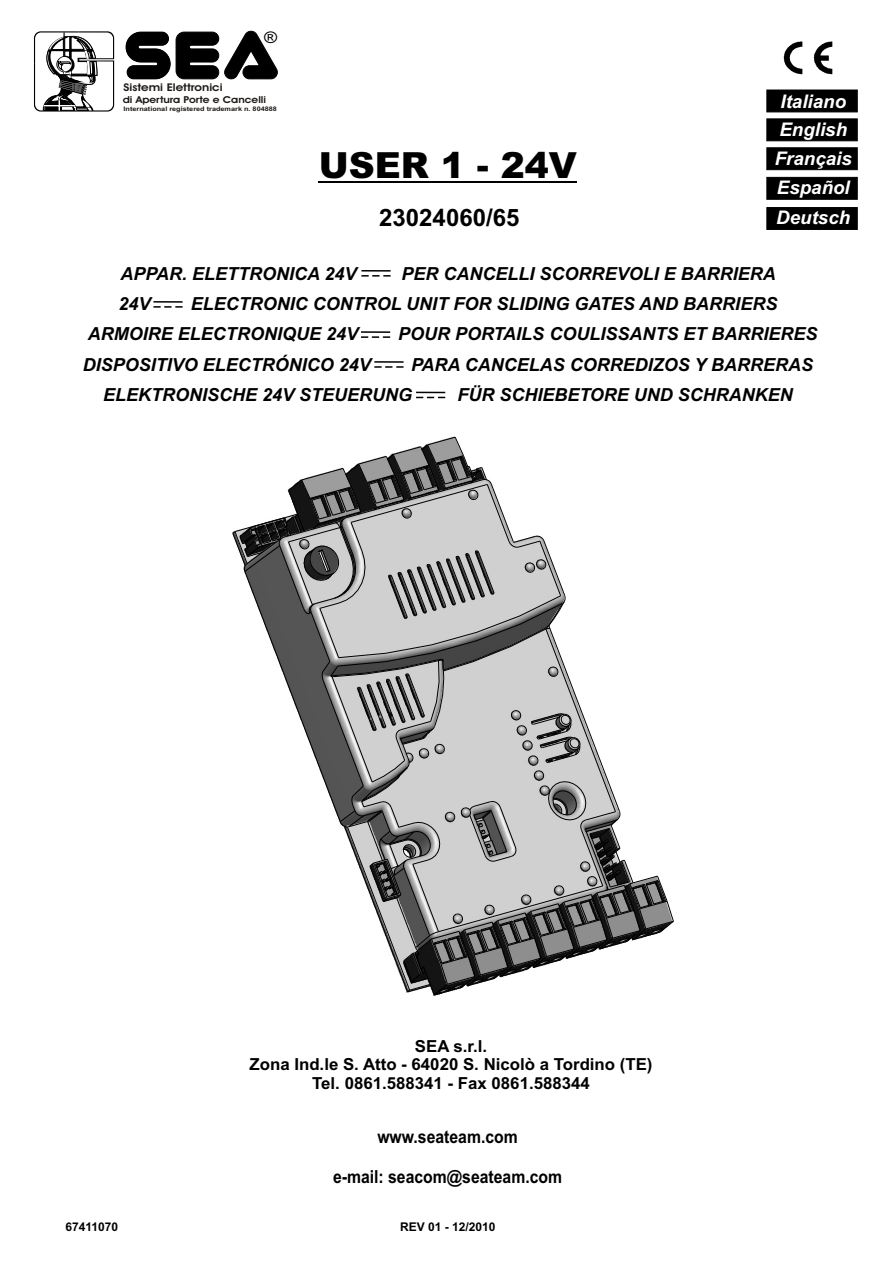
<style>
.page{position:relative;width:894px;height:1263px;background:#fff}
.page>*{position:absolute;margin:0;border:0;box-sizing:border-box;transform-origin:0 0}
.t1{font:900 36px "Arial";color:#000}
.t2{font:700 24px "Arial";color:#000}
.t3{font:italic 700 18.75px/30.2px "Arial";color:#fff}
.t4{font:italic 700 18px/30.2px "Arial";color:#000}
.t5{font:700 18px "Arial";color:#000;scale:.88 1}
.t6{font:700 16.65px/18.5px "Arial";color:#000;text-align:center}
.t7{font:16.05px "Arial";color:#000;scale:1.11 1}
.t8{font:700 12px "Arial";color:#000}
.t9{font:700 10.65px "Avant Garde Bk BT";color:#1f1a17;scale:1.16 1}
.t10{font:700 9.6px "Avant Garde Bk BT";color:#1f1a17;scale:1.16 1}
.t11{font:700 6.3px "Arial";color:#1f1a17;scale:1.16 1}
</style>
<div class="page">
<hr style="left:319px;top:181px;width:258px;height:2px;background:#000">
<img style="left:784px;top:41px;width:49px;height:34px">
<div style="left:767px;top:90px;width:90px;height:22px;background:#000"></div>
<div style="left:767px;top:148px;width:90px;height:22px;background:#000;border:1px solid #000"></div>
<div style="left:767px;top:119px;width:90px;height:22px;background:#000;border:1px solid #000"></div>
<svg style="left:34px;top:31px;width:80px;height:81px"></svg>
<svg style="left:125px;top:31px;width:153px;height:49px"></svg>
<div style="left:767px;top:177px;width:90px;height:22px;background:#000;border:1px solid #000"></div>
<div style="left:767px;top:207px;width:90px;height:23px;background:#000"></div>
<svg style="left:232px;top:437px;width:442px;height:558px"></svg>
<hr style="left:361px;top:270px;width:30px;height:2px;background:#000">
<svg style="left:361px;top:275px;width:30px;height:2px"></svg>
<hr style="left:153px;top:301px;width:30px;height:2px;background:#000">
<svg style="left:153px;top:306px;width:30px;height:2px"></svg>
<hr style="left:361px;top:331px;width:29px;height:2px;background:#000">
<svg style="left:361px;top:336px;width:29px;height:2px"></svg>
<svg style="left:416px;top:392px;width:29px;height:6px"></svg>
<hr style="left:374px;top:361px;width:30px;height:2px;background:#000">
<svg style="left:374px;top:366px;width:30px;height:2px"></svg>
<p class="t7" style="left:264px;top:31px;width:13px">®</p>
<p class="t9" style="left:124px;top:83px;width:87px">Sistemi Elettronici</p>
<p class="t10" style="left:123px;top:95px;width:125px">di Apertura Porte e Cancelli</p>
<p class="t11" style="left:124px;top:107px;width:134px">International registered trademark n. 804888</p>
<h1 class="t1" style="left:319px;top:152px;width:260px">USER 1 - 24V</h1>
<h2 class="t2" style="left:379px;top:208px;width:142px">23024060/65</h2>
<p class="t3" style="left:780px;top:88px;width:67px">Italiano</p>
<p class="t3" style="left:779px;top:116px;width:69px">English</p>
<p class="t3" style="left:775px;top:145px;width:79px">Français</p>
<p class="t3" style="left:776px;top:174px;width:76px">Español<br>Deutsch</p>
<p class="t4" style="left:120px;top:260px;width:238px">APPAR. ELETTRONICA 24V</p>
<p class="t4" style="left:402px;top:260px;width:376px">PER CANCELLI SCORREVOLI E BARRIERA</p>
<p class="t4" style="left:119px;top:291px;width:34px">24V</p>
<p class="t4" style="left:88px;top:291px;width:691px;text-indent:103px">ELECTRONIC CONTROL UNIT FOR SLIDING GATES AND BARRIERS<br>ARMOIRE ELECTRONIQUE 24V</p>
<p class="t4" style="left:398px;top:321px;width:421px">POUR PORTAILS COULISSANTS ET BARRIERES</p>
<p class="t4" style="left:83px;top:351px;width:290px">DISPOSITIVO ELECTRÓNICO 24V</p>
<p class="t4" style="left:103px;top:351px;width:712px;text-indent:308px">PARA CANCELAS CORREDIZOS Y BARRERAS<br>ELEKTRONISCHE 24V STEUERUNG</p>
<p class="t4" style="left:457px;top:381px;width:337px">FÜR SCHIEBETORE UND SCHRANKEN</p>
<p class="t6" style="left:250px;top:1038px;width:405px">SEA s.r.l.<br>Zona Ind.le S. Atto - 64020 S. Nicolò a Tordino (TE)<br>Tel. 0861.588341 - Fax 0861.588344</p>
<p class="t5" style="left:377px;top:1130px;width:161px">www.seateam.com</p>
<p class="t5" style="left:333px;top:1170px;width:262px">e-mail: seacom@seateam.com</p>
<p class="t8" style="left:65px;top:1222px;width:54px">67411070</p>
<p class="t8" style="left:400px;top:1222px;width:97px">REV 01 - 12/2010</p>
</div>
